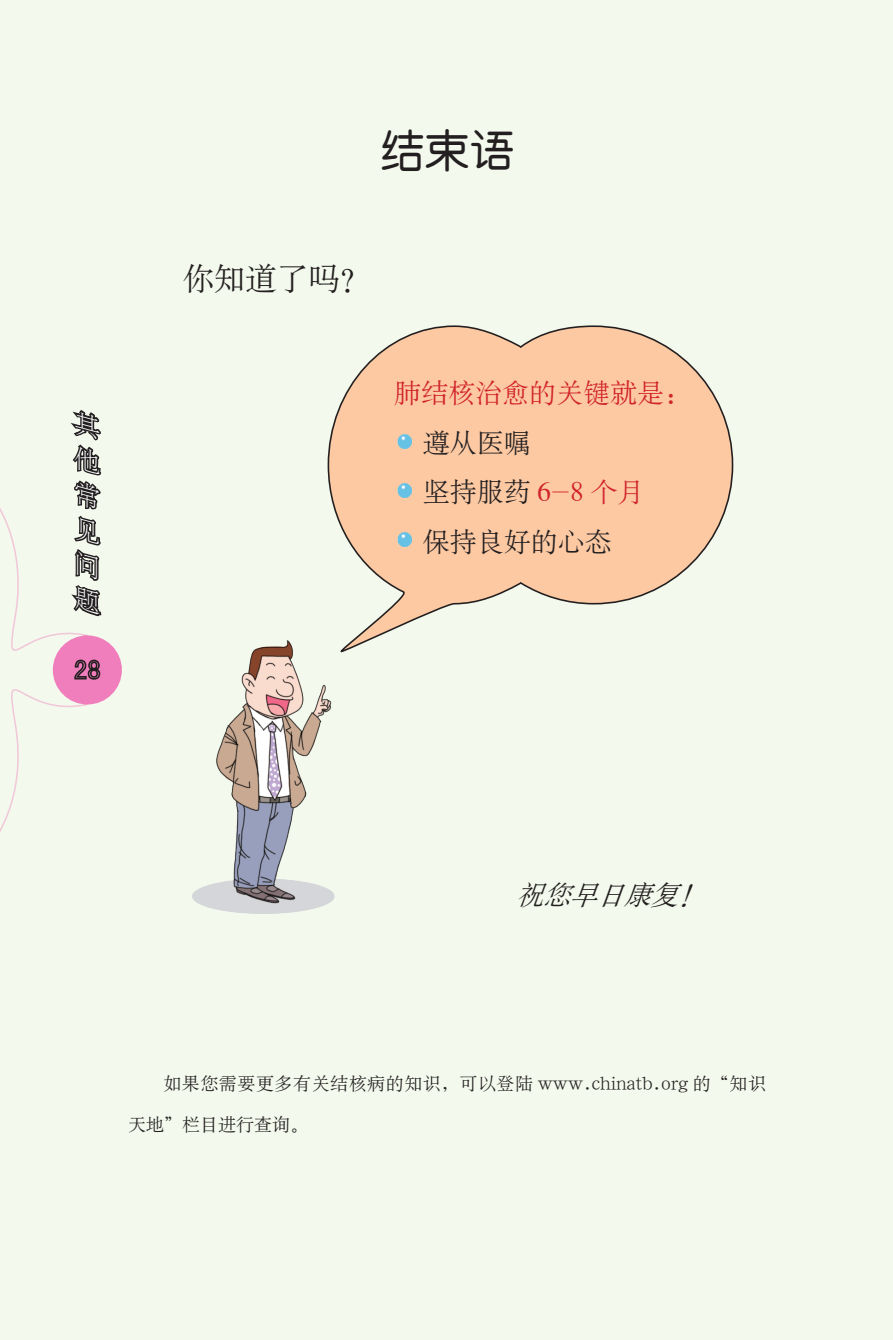
<style>
.page{position:relative;width:893px;height:1340px;background:#fff}
.page>*{position:absolute;margin:0;border:0;box-sizing:border-box;transform-origin:0 0}
.t1{font:45px "H Ye 3 gj";color:#231f20}
.t2{font:31.5px "H Ya 6 gj";color:#231f20}
.t3{font:27px/49.5px "H Ya 6 gj";color:#231f20}
.t4{font:27px "H Ya 6 gj";color:#d1232a}
.t5{font:italic 27px "H Ya 6 gj";color:#231f20}
.t6{font:18px "H Ya 6 gj";letter-spacing:.03em;color:#231f20}
.t7{font:18px "H Ya 6 gj";color:#231f20}
.s1{color:#d1232a}
</style>
<div class="page">
<div style="left:0;top:0;width:893px;height:1339px;background:#f3f9ec"></div>
<div style="left:53px;top:635px;width:69px;height:69px;background:#f07dbc;border-radius:50%"></div>
<svg style="left:0;top:687px;width:89px;height:145px"></svg>
<img style="left:192px;top:640px;width:143px;height:274px">
<svg style="left:327px;top:325px;width:407px;height:329px"></svg>
<img style="left:395px;top:431px;width:21px;height:20px">
<img style="left:395px;top:480px;width:21px;height:20px">
<img style="left:395px;top:529px;width:21px;height:20px">
<svg style="left:0;top:410px;width:103px;height:270px"></svg>
<h1 class="t1" style="left:380px;top:128px;width:136px">结束语</h1>
<h2 class="t2" style="left:182px;top:263px;width:191px">你知道了吗？</h2>
<h3 class="t4" style="left:394px;top:379px;width:298px">肺结核治愈的关键就是：</h3>
<h3 class="t3" style="left:423px;top:418px;width:223px">遵从医嘱<br>坚持服药 <span class="s1">6-8 个月</span>保持良好的心态</h3>
<h3 class="t5" style="left:516px;top:881px;width:200px">祝您早日康复！</h3>
<p class="t6" style="left:163px;top:1074px;width:604px">如果您需要更多有关结核病的知识，可以登陆 www.chinatb.org 的“知识</p>
<p class="t7" style="left:128px;top:1115px;width:181px">天地”栏目进行查询。</p>
</div>
